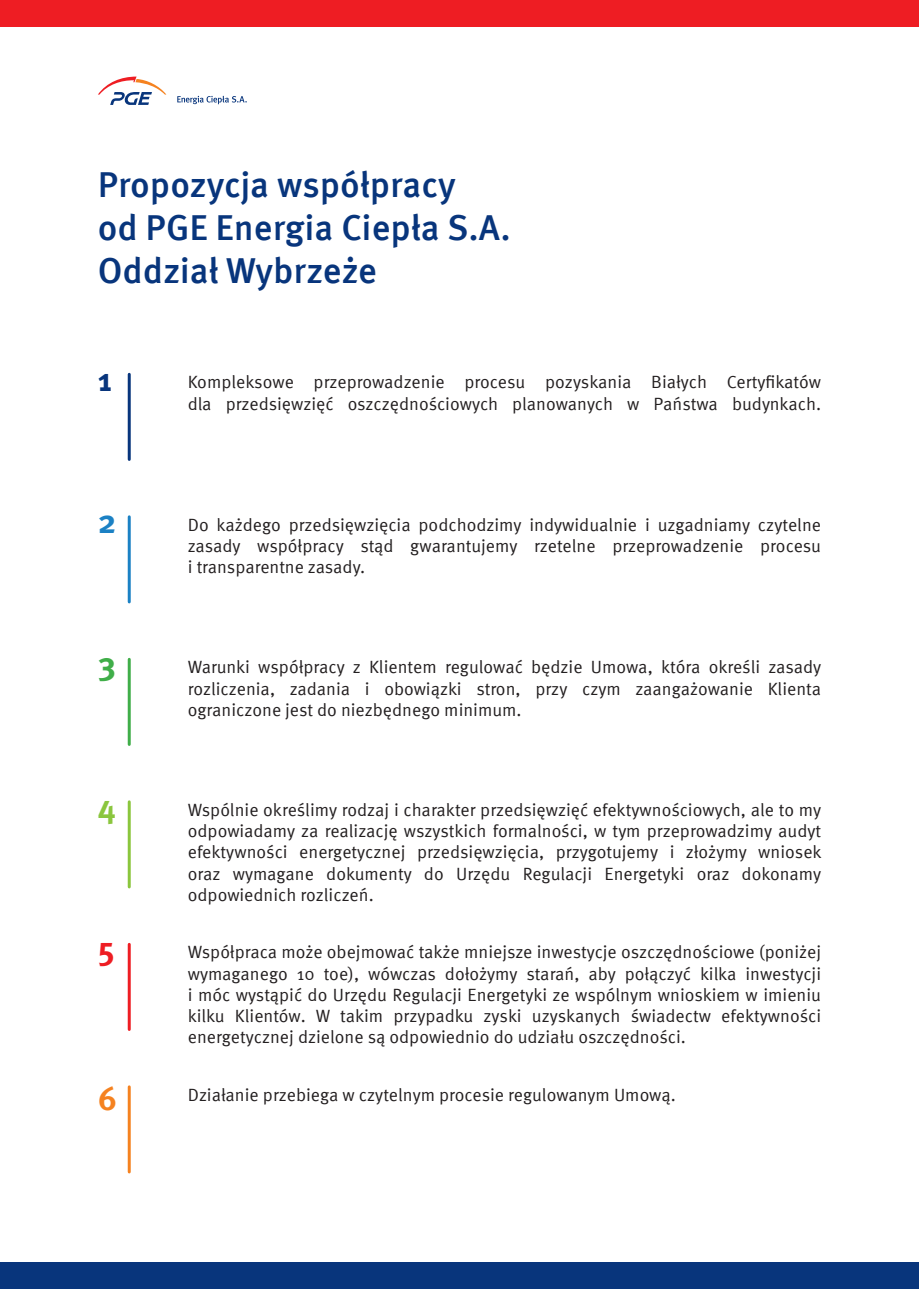
<style>
.page{position:relative;width:919px;height:1289px;background:#fff}
.page>*{position:absolute;margin:0;border:0;box-sizing:border-box;transform-origin:0 0}
.t1{font:500 36px "Meta Pro";color:#08357c}
.t2{font:700 33px "Meta Pro";color:#08357c}
.t3{font:700 33px "Meta Pro";color:#1b81c4}
.t4{font:700 33px "Meta Pro";color:#40ae49}
.t5{font:700 33px "Meta Pro";color:#8bc63e}
.t6{font:700 33px "Meta Pro";color:#ee1d23}
.t7{font:700 33px "Meta Pro";color:#f58220}
.t8{font:17.7px/21.3px "Meta Pro";color:#231f20}
</style>
<div class="page">
<svg style="left:98px;top:77px;width:68px;height:28px"></svg>
<svg style="left:177px;top:96px;width:70px;height:8px"></svg>
<div style="left:0;top:0;width:918px;height:26px;background:#ee1d23"></div>
<div style="left:0;top:1262px;width:918px;height:26px;background:#08357c"></div>
<hr style="left:128px;top:374px;width:3px;height:85px;background:#08357c">
<hr style="left:128px;top:517px;width:3px;height:85px;background:#1b81c4">
<hr style="left:128px;top:659px;width:3px;height:85px;background:#40ae49">
<hr style="left:128px;top:801px;width:3px;height:86px;background:#8bc63e">
<hr style="left:128px;top:944px;width:3px;height:85px;background:#ee1d23">
<hr style="left:128px;top:1086px;width:3px;height:85px;background:#f58220">
<p class="t1" style="left:98px;top:156px;width:359px">Propozycja współpracy</p>
<p class="t1" style="left:98px;top:199px;width:414px">od PGE Energia Ciepła S.A.</p>
<p class="t1" style="left:98px;top:243px;width:281px">Oddział Wybrzeże</p>
<p class="t2" style="left:98px;top:354px;width:16px">1</p>
<p class="t8" style="left:188px;top:370px;width:634px">Kompleksowe przeprowadzenie procesu pozyskania Białych Certyfikatów</p>
<p class="t8" style="left:188px;top:392px;width:634px">dla przedsięwzięć oszczędnościowych planowanych w Państwa budynkach.</p>
<p class="t3" style="left:98px;top:496px;width:20px">2</p>
<p class="t8" style="left:188px;top:513px;width:634px">Do każdego przedsięwzięcia podchodzimy indywidualnie i uzgadniamy czytelne zasady współpracy stąd gwarantujemy rzetelne przeprowadzenie procesu</p>
<p class="t8" style="left:188px;top:555px;width:179px">i transparentne zasady.</p>
<p class="t4" style="left:98px;top:637px;width:20px">3</p>
<p class="t8" style="left:188px;top:655px;width:635px">Warunki współpracy z Klientem regulować będzie Umowa, która określi zasady rozliczenia, zadania i obowiązki stron, przy czym zaangażowanie Klienta</p>
<p class="t8" style="left:188px;top:698px;width:335px">ograniczone jest do niezbędnego minimum.</p>
<p class="t5" style="left:98px;top:780px;width:19px">4</p>
<p class="t6" style="left:98px;top:922px;width:19px">5</p>
<p class="t8" style="left:188px;top:798px;width:635px;text-align:justify">Wspólnie określimy rodzaj i charakter przedsięwzięć efektywnościowych, ale to my odpowiadamy za realizację wszystkich formalności, w tym przeprowadzimy audyt efektywności energetycznej przedsięwzięcia, przygotujemy i złożymy wniosek</p>
<p class="t8" style="left:188px;top:861px;width:635px">oraz wymagane dokumenty do Urzędu Regulacji Energetyki oraz dokonamy odpowiednich rozliczeń.</p>
<p class="t8" style="left:188px;top:940px;width:634px">Współpraca może obejmować także mniejsze inwestycje oszczędnościowe (poniżej wymaganego 10 toe), wówczas dołożymy starań, aby połączyć kilka inwestycji</p>
<p class="t8" style="left:188px;top:983px;width:634px;text-align:justify">i móc wystąpić do Urzędu Regulacji Energetyki ze wspólnym wnioskiem w imieniu kilku Klientów. W takim przypadku zyski uzyskanych świadectw efektywności energetycznej dzielone są odpowiednio do udziału oszczędności.</p>
<p class="t7" style="left:98px;top:1073px;width:21px">6</p>
<p class="t8" style="left:188px;top:1083px;width:489px">Działanie przebiega w czytelnym procesie regulowanym Umową.</p>
</div>
